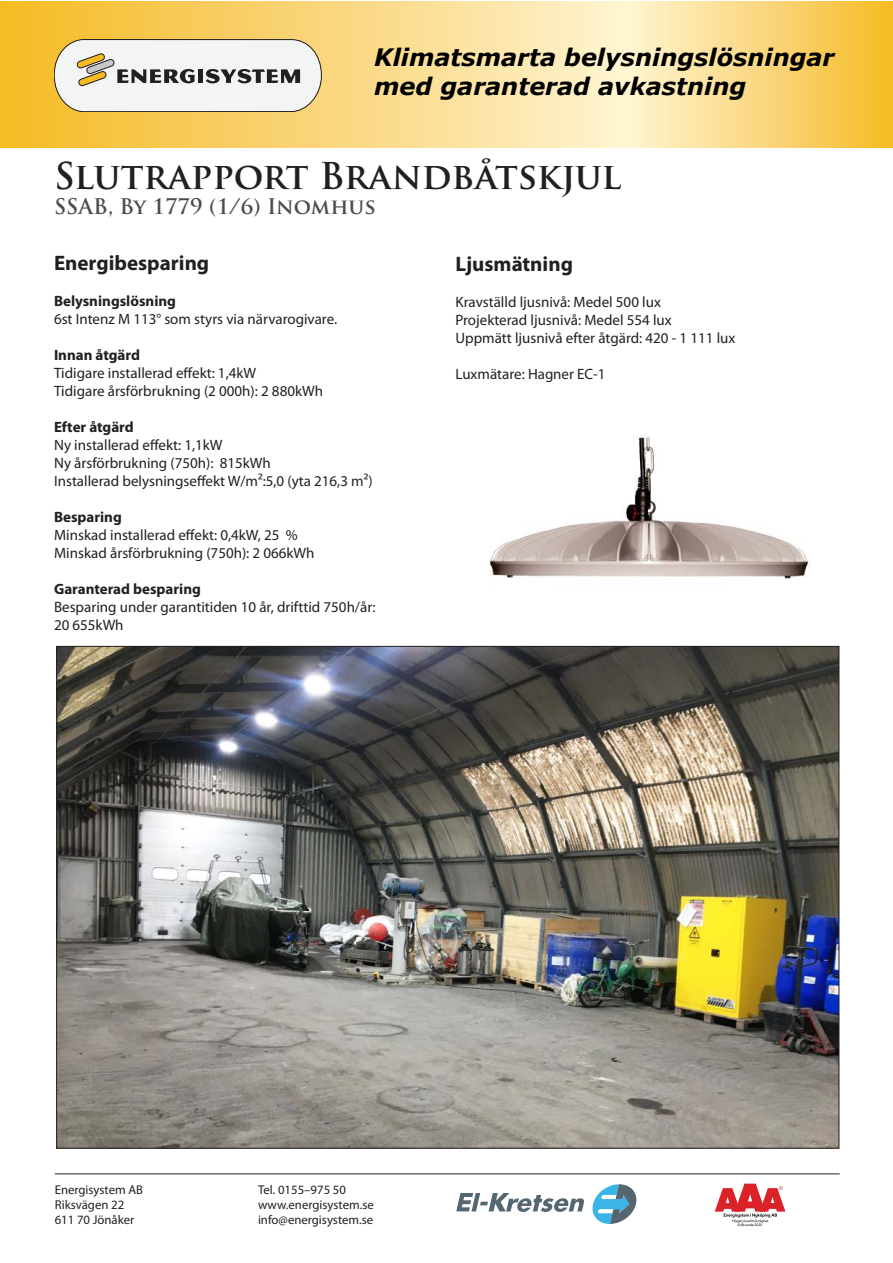
<style>
.page{position:relative;width:893px;height:1263px;background:#fff}
.page>*{position:absolute;margin:0;border:0;box-sizing:border-box;transform-origin:0 0}
.t1{font:700 36px "Trajan Pro";color:#221f1f}
.t2{font:italic 700 24px/28.8px "Verdana";color:#000}
.t3{font:700 21px "Myriad Pro";color:#221f1f}
.t4{font:700 21px "Trajan Pro";color:#4c4c4e}
.t5{font:15px/18px "Myriad Pro";color:#221f1f}
.t6{font:700 15px "Myriad Pro";color:#221f1f}
.t7{font:12.75px/15.3px "Myriad Pro";color:#221f1f}
</style>
<div class="page">
<img style="left:0;top:1px;width:893px;height:146px">
<svg style="left:54px;top:39px;width:268px;height:73px"></svg>
<hr style="left:55px;top:1173px;width:785px;height:1px;background:#221f1f">
<svg style="left:592px;top:1184px;width:44px;height:40px"></svg>
<svg style="left:456px;top:1193px;width:128px;height:19px"></svg>
<svg style="left:715px;top:1183px;width:70px;height:43px"></svg>
<img style="left:58px;top:648px;width:779px;height:498px">
<img style="left:489px;top:434px;width:321px;height:145px">
<h2 class="t2" style="left:374px;top:45px;width:462px">Klimatsmarta belysningslösningar med garanterad avkastning</h2>
<h1 class="t1" style="left:54px;top:158px;width:569px">Slutrapport Brandbåtskjul</h1>
<h3 class="t4" style="left:54px;top:196px;width:323px">SSAB, By 1779 (1/6) Inomhus</h3>
<h3 class="t3" style="left:455px;top:255px;width:119px">Ljusmätning</h3>
<p class="t5" style="left:455px;top:293px;width:281px">Kravställd ljusnivå: Medel 500 lux<br>Projekterad ljusnivå: Medel 554 lux<br>Uppmätt ljusnivå efter åtgärd: 420 - 1 111 lux</p>
<p class="t5" style="left:455px;top:365px;width:152px">Luxmätare: Hagner EC-1</p>
<h3 class="t3" style="left:54px;top:255px;width:157px">Energibesparing</h3>
<p class="t6" style="left:54px;top:295px;width:124px">Belysningslösning</p>
<p class="t5" style="left:54px;top:310px;width:285px">6st Intenz M 113° som styrs via närvarogivare.</p>
<p class="t6" style="left:54px;top:349px;width:88px">Innan åtgärd</p>
<p class="t5" style="left:54px;top:364px;width:271px">Tidigare installerad effekt: 1,4kW<br>Tidigare årsförbrukning (2 000h): 2 880kWh</p>
<p class="t6" style="left:54px;top:421px;width:81px">Efter åtgärd</p>
<p class="t5" style="left:54px;top:436px;width:320px">Ny installerad effekt: 1,1kW<br>Ny årsförbrukning (750h): 815kWh<br>Installerad belysningseffekt W/m²:5,0 (yta 216,3 m²)</p>
<p class="t6" style="left:54px;top:511px;width:69px">Besparing</p>
<p class="t5" style="left:54px;top:526px;width:262px">Minskad installerad effekt: 0,4kW, 25 %<br>Minskad årsförbrukning (750h): 2 066kWh</p>
<p class="t6" style="left:54px;top:583px;width:148px">Garanterad besparing</p>
<p class="t5" style="left:54px;top:598px;width:323px">Besparing under garantitiden 10 år, drifttid 750h/år:<br>20 655kWh</p>
<p class="t7" style="left:55px;top:1182px;width:90px">Energisystem AB<br>Riksvägen 22<br>611 70 Jönåker</p>
<p class="t7" style="left:258px;top:1182px;width:117px">Tel. 0155–975 50 www.energisystem.se info@energisystem.se</p>
</div>
